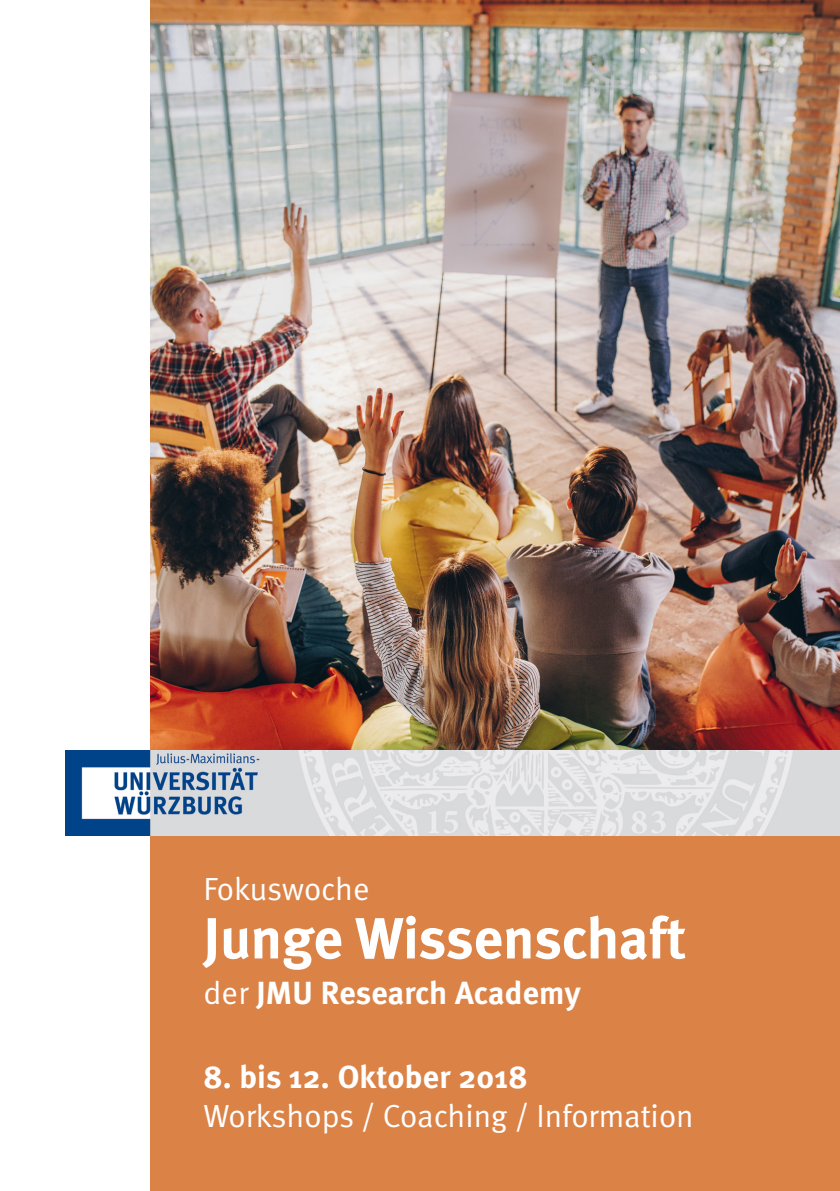
<style>
.page{position:relative;width:840px;height:1191px;background:#fff}
.page>*{position:absolute;margin:0;border:0;box-sizing:border-box;transform-origin:0 0}
.t1{font:700 58px "Meta";letter-spacing:-.01em;color:#fff}
.t2{font:32px "Meta Normal";color:#fff}
.t3{font:700 32px "Meta";letter-spacing:.005em;color:#fff}
.s1{font-family:"Meta Normal";font-weight:400}
</style>
<div class="page">
<div style="left:150px;top:832px;width:689px;height:359px;background:#db8247"></div>
<img style="left:150px;top:0;width:689px;height:750px">
<img style="left:65px;top:750px;width:774px;height:85px">
<p class="t2" style="left:203px;top:870px;width:167px">Fokuswoche</p>
<h1 class="t1" style="left:203px;top:903px;width:484px">Junge Wissenschaft</h1>
<p class="t3" style="left:203px;top:974px;width:379px"><span class="s1">der</span> JMU Research Academy</p>
<p class="t3" style="left:203px;top:1058px;width:325px">8. bis 12. Oktober 2018</p>
<p class="t2" style="left:203px;top:1097px;width:491px">Workshops / Coaching / Information</p>
</div>
